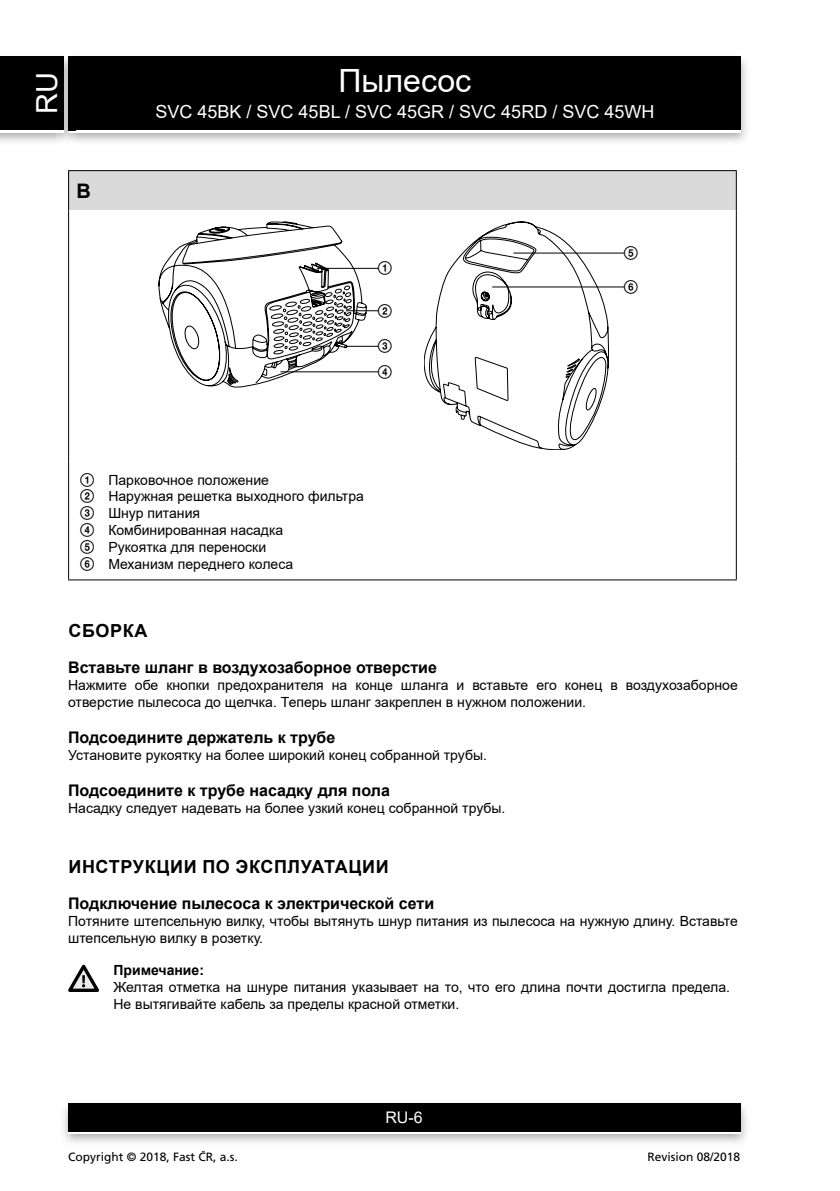
<style>
.page{position:relative;width:840px;height:1191px;background:#fff}
.page>*{position:absolute;margin:0;border:0;box-sizing:border-box;transform-origin:0 0}
.t1{font:32px "Arial";color:#fff}
.t2{font:29px "Arial";color:#fff}
.t3{font:700 20px "Arial";color:#000}
.t4{font:18px "Arial";color:#fff}
.t5{font:700 18px "Arial";letter-spacing:.035em;color:#000}
.t6{font:700 16px "Arial";color:#000}
.t7{font:16px "Arial";color:#fff}
.t8{font:14px/16.8px "Arial";color:#000}
.t9{font:700 14px "Arial";color:#000}
.t10{font:14px/25.6px "Zz 3";color:#000}
.t11{font:12px "Frutiger CE";color:#000}
.s1{font-family:"Zz 3"}
</style>
<div class="page">
<img style="left:0;top:56px;width:747px;height:86px">
<div style="left:68px;top:59px;width:672px;height:74px;background:#fff"></div>
<div style="left:68px;top:57px;width:672px;height:73px;background:#000"></div>
<img style="left:63px;top:1103px;width:684px;height:40px">
<div style="left:68px;top:1106px;width:672px;height:28px;background:linear-gradient(to right,#fff,#fff)"></div>
<div style="left:68px;top:1103px;width:672px;height:28px;background:#000"></div>
<img style="left:57px;top:56px;width:18px;height:86px">
<img style="left:68px;top:130px;width:7px;height:3px">
<svg style="left:68px;top:57px;width:7px;height:2px"></svg>
<img style="left:68px;top:59px;width:7px;height:71px">
<div style="left:0;top:59px;width:64px;height:74px;background:#fff"></div>
<div style="left:0;top:57px;width:64px;height:73px;background:#000"></div>
<div style="left:69px;top:171px;width:667px;height:39px;background:#dadada"></div>
<hr style="left:68px;top:170px;width:668px;height:1px;background:#000">
<hr style="left:68px;top:171px;width:1px;height:39px;background:#000">
<hr style="left:735px;top:171px;width:1px;height:39px;background:#000">
<hr style="left:68px;top:210px;width:1px;height:251px;background:#000">
<hr style="left:735px;top:210px;width:1px;height:251px;background:#000">
<hr style="left:68px;top:461px;width:1px;height:118px;background:#000">
<hr style="left:735px;top:461px;width:1px;height:118px;background:#000">
<hr style="left:68px;top:579px;width:668px;height:1px;background:#000">
<svg style="left:424px;top:222px;width:184px;height:228px"></svg>
<svg style="left:159px;top:222px;width:207px;height:165px"></svg>
<hr style="left:316px;top:268px;width:62px;height:1px;background:#000">
<hr style="left:345px;top:310px;width:33px;height:1px;background:#000">
<hr style="left:345px;top:346px;width:33px;height:1px;background:#000">
<hr style="left:280px;top:371px;width:98px;height:1px;background:#000">
<hr style="left:513px;top:253px;width:111px;height:1px;background:#000">
<hr style="left:492px;top:287px;width:132px;height:1px;background:#000">
<svg style="left:68px;top:964px;width:31px;height:28px"></svg>
<h2 class="t2" style="left:27px;top:114px;width:43px;rotate:-90deg">RU</h2>
<h1 class="t1" style="left:338px;top:59px;width:134px">Пылесос</h1>
<p class="t4" style="left:155px;top:99px;width:500px">SVC 45BK / SVC 45BL / SVC 45GR / SVC 45RD / SVC 45WH</p>
<h3 class="t3" style="left:77px;top:177px;width:16px">B</h3>
<p class="t10" style="left:377px;top:255px;width:16px">1</p>
<p class="t10" style="left:377px;top:298px;width:16px">2</p>
<p class="t10" style="left:377px;top:333px;width:16px">3<br>4</p>
<p class="t8" style="left:80px;top:471px;width:285px"><span class="s1">1</span> Парковочное положение<br><span class="s1">2</span> Наружная решетка выходного фильтра<br><span class="s1">3</span> Шнур питания<br><span class="s1">4</span> Комбинированная насадка<br><span class="s1">5</span> Рукоятка для переноски<br><span class="s1">6</span> Механизм переднего колеса</p>
<p class="t10" style="left:623px;top:240px;width:16px">5</p>
<p class="t10" style="left:623px;top:274px;width:16px">6</p>
<p class="t5" style="left:68px;top:618px;width:81px">СБОРКА</p>
<p class="t6" style="left:68px;top:656px;width:370px">Вставьте шланг в воздухозаборное отверстие</p>
<p class="t8" style="left:68px;top:676px;width:670px">Нажмите обе кнопки предохранителя на конце шланга и вставьте его конец в воздухозаборное отверстие пылесоса до щелчка. Теперь шланг закреплен в нужном положении.</p>
<p class="t6" style="left:68px;top:726px;width:269px">Подсоедините держатель к трубе</p>
<p class="t8" style="left:68px;top:746px;width:420px">Установите рукоятку на более широкий конец собранной трубы.</p>
<p class="t6" style="left:68px;top:779px;width:323px">Подсоедините к трубе насадку для пола</p>
<p class="t8" style="left:68px;top:799px;width:438px">Насадку следует надевать на более узкий конец собранной трубы.</p>
<p class="t5" style="left:68px;top:854px;width:321px">ИНСТРУКЦИИ ПО ЭКСПЛУАТАЦИИ</p>
<p class="t6" style="left:68px;top:892px;width:367px">Подключение пылесоса к электрической сети</p>
<p class="t8" style="left:68px;top:912px;width:670px">Потяните штепсельную вилку, чтобы вытянуть шнур питания из пылесоса на нужную длину. Вставьте штепсельную вилку в розетку.</p>
<p class="t9" style="left:113px;top:960px;width:92px">Примечание:</p>
<p class="t8" style="left:113px;top:978px;width:617px">Желтая отметка на шнуре питания указывает на то, что его длина почти достигла предела.<br>Не вытягивайте кабель за пределы красной отметки.</p>
<p class="t7" style="left:385px;top:1106px;width:39px">RU-6</p>
<p class="t11" style="left:68px;top:1149px;width:171px">Copyright © 2018, Fast ČR, a.s.</p>
<p class="t11" style="left:647px;top:1149px;width:94px">Revision 08/2018</p>
</div>
